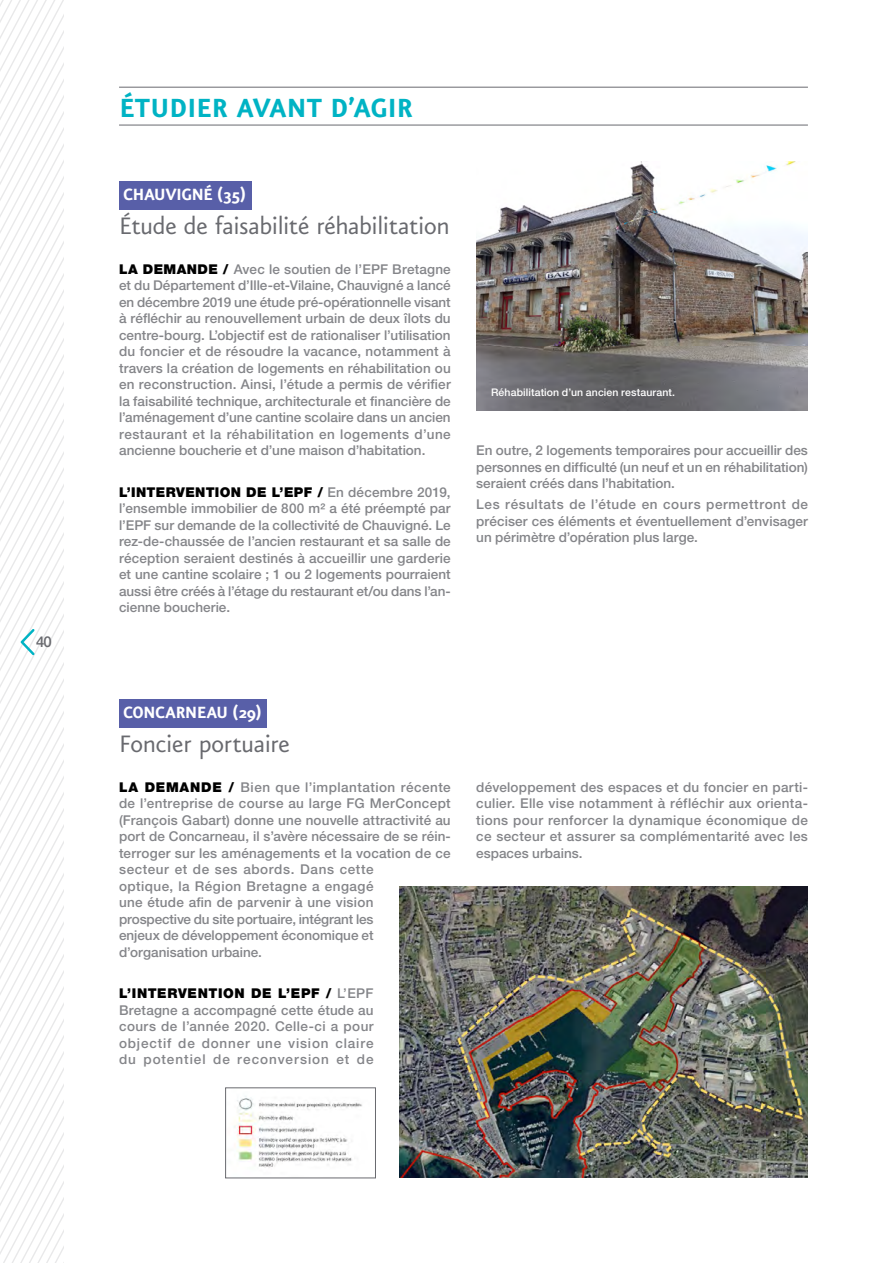
<style>
.page{position:relative;width:893px;height:1263px;background:#fff}
.page>*{position:absolute;margin:0;border:0;box-sizing:border-box;transform-origin:0 0}
.Opé_-_Grand_Titre{font:700 31.5px "Eureka Sans";letter-spacing:-.005em;color:#00b3c4}
.Opé_-_Titre{font:28.5px "Eureka Sans";letter-spacing:-.02em;color:#696a6f}
.Opé_-_Ville{font:700 19.5px "Eureka Sans";letter-spacing:-.03em;color:#fff}
.t1{font:500 15px "Helvetica Neue LT Std";color:#696a6f}
.Opé_-_Texte{font:500 13.5px/16.5px "Helvetica Neue LT Std";letter-spacing:.01em;color:#848589;text-align:justify}
.Opé_-_Legende{font:500 10.5px "Helvetica Neue LT Std";letter-spacing:.01em;color:#fff}
.s1{font-weight:900;color:#000}
</style>
<div class="page">
<svg style="left:0;top:0;width:64px;height:1263px"></svg>
<hr style="left:119px;top:125px;width:689px;height:1px;background:#696a6f">
<hr style="left:119px;top:87px;width:689px;height:1px;background:#696a6f">
<div style="left:119px;top:181px;width:132px;height:28px;background:#585fa8"></div>
<div style="left:119px;top:699px;width:148px;height:28px;background:#585fa8"></div>
<img style="left:476px;top:162px;width:332px;height:248px">
<img style="left:399px;top:886px;width:409px;height:292px">
<img style="left:234px;top:1096px;width:128px;height:72px">
<div style="left:225px;top:1087px;width:151px;height:91px;border:1px solid #696a6f"></div>
<p class="t1" style="left:36px;top:633px;width:17px">40</p>
<p class="Opé_-_Grand_Titre" style="left:119px;top:92px;width:296px">ÉTUDIER AVANT D’AGIR</p>
<p class="Opé_-_Ville" style="left:123px;top:184px;width:125px">CHAUVIGNÉ (35)</p>
<p class="Opé_-_Titre" style="left:119px;top:211px;width:332px">Étude de faisabilité réhabilitation</p>
<p class="Opé_-_Texte" style="left:119px;top:261px;width:333px"><span class="s1">LA DEMANDE /</span> Avec le soutien de l’EPF Bretagne et du Département d’Ille-et-Vilaine, Chauvigné a lancé en décembre 2019 une étude pré-opérationnelle visant à réfléchir au renouvellement urbain de deux îlots du centre-bourg. L’objectif est de rationaliser l’utilisation du foncier et de résoudre la vacance, notamment à travers la création de logements en réhabilitation ou en reconstruction. Ainsi, l’étude a permis de vérifier la faisabilité technique, architecturale et financière de l’aménagement d’une cantine scolaire dans un ancien restaurant et la réhabilitation en logements d’une ancienne boucherie et d’une maison d’habitation.</p>
<p class="Opé_-_Texte" style="left:119px;top:484px;width:333px"><span class="s1">L’INTERVENTION DE L’EPF /</span> En décembre 2019, l’ensemble immobilier de 800 m² a été préempté par l’EPF sur demande de la collectivité de Chauvigné. Le rez-de-chaussée de l’ancien restaurant et sa salle de réception seraient destinés à accueillir une garderie et une cantine scolaire ; 1 ou 2 logements pourraient aussi être créés à l’étage du restaurant et/ou dans l’an&shy;cienne boucherie.</p>
<p class="Opé_-_Legende" style="left:491px;top:386px;width:185px">Réhabilitation d’un ancien restaurant.</p>
<p class="Opé_-_Texte" style="left:476px;top:442px;width:333px">En outre, 2 logements temporaires pour accueillir des personnes en difficulté (un neuf et un en réhabilitation) seraient créés dans l’habitation.</p>
<p class="Opé_-_Texte" style="left:476px;top:496px;width:333px">Les résultats de l’étude en cours permettront de préciser ces éléments et éventuellement d’envisager un périmètre d’opération plus large.</p>
<p class="Opé_-_Ville" style="left:123px;top:703px;width:140px">CONCARNEAU (29)</p>
<p class="Opé_-_Titre" style="left:119px;top:729px;width:172px">Foncier portuaire</p>
<p class="Opé_-_Texte" style="left:119px;top:779px;width:333px;text-align:left"><span class="s1">LA DEMANDE /</span> Bien que l’implantation récente de l’entreprise de course au large FG MerConcept (François Gabart) donne une nouvelle attractivité au port de Concarneau, il s’avère nécessaire de se réin&shy;terroger sur les aménagements et la vocation de ce secteur et de ses abords. Dans cette<br>optique, la Région Bretagne a engagé<br>une étude afin de parvenir à une vision<br>prospective du site portuaire, intégrant les<br>enjeux de développement économique et d’organisation urbaine.</p>
<p class="Opé_-_Texte" style="left:119px;top:985px;width:256px"><span class="s1">L’INTERVENTION DE L’EPF /</span> L’EPF Bretagne a accompagné cette étude au cours de l’année 2020. Celle-ci a pour objectif de donner une vision claire du potentiel de reconversion et de</p>
<p class="Opé_-_Texte" style="left:476px;top:779px;width:333px">développement des espaces et du foncier en parti&shy;culier. Elle vise notamment à réfléchir aux orienta&shy;tions pour renforcer la dynamique économique de ce secteur et assurer sa complémentarité avec les espaces urbains.</p>
</div>
